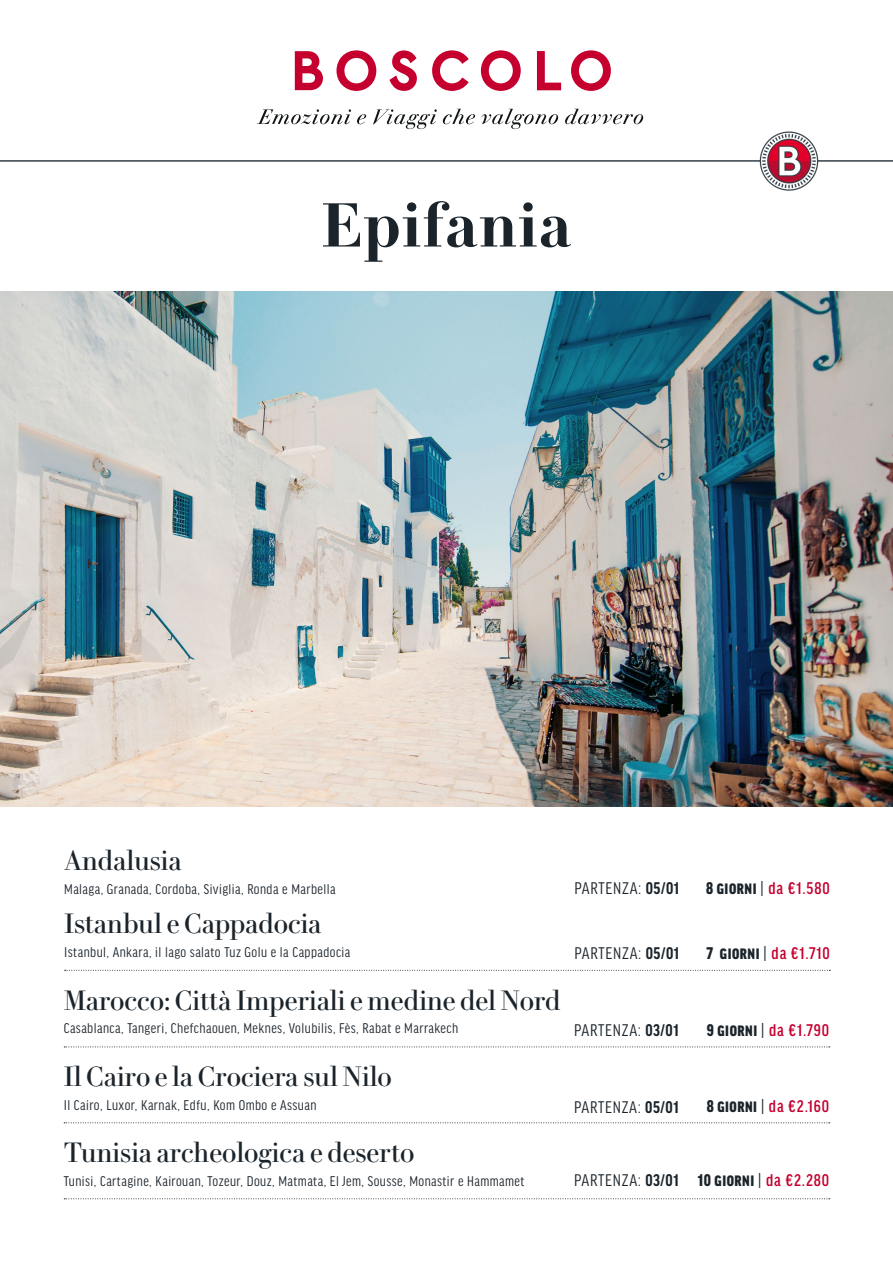
<style>
.page{position:relative;width:893px;height:1263px;background:#fff}
.page>*{position:absolute;margin:0;border:0;box-sizing:border-box;transform-origin:0 0}
.t1{font:600 60px "Le Jeune Deck";letter-spacing:.03em;color:#1b242b}
.t2{font:27px "Le Jeune Deck";color:#1b242b}
.t3{font:condensed 18px "Good Headline Pro";letter-spacing:.04em;color:#1b242b}
.t4{font:500 condensed 18px "Good Headline Pro";letter-spacing:.05em;color:#c5002e}
.t5{font:900 condensed 18px "Good Headline Pro";letter-spacing:.03em;color:#1b242b}
.t6{font:condensed 15px "Good Headline Pro";letter-spacing:.03em;color:#1b242b}
.s1{font-weight:700}
.s2{font-weight:900;color:#1b242b}
.s3{font-weight:400;color:#1b242b}
.s4{font-weight:400}
.s5{font-weight:500;color:#c5002e}
</style>
<div class="page">
<hr style="left:0;top:160px;width:893px;height:2px;background:#313e48">
<img style="left:757px;top:131px;width:64px;height:60px">
<svg style="left:295px;top:51px;width:28px;height:39px"></svg>
<svg style="left:336px;top:50px;width:40px;height:41px"></svg>
<svg style="left:389px;top:50px;width:28px;height:41px"></svg>
<svg style="left:481px;top:50px;width:40px;height:41px"></svg>
<svg style="left:537px;top:51px;width:24px;height:39px"></svg>
<svg style="left:571px;top:50px;width:40px;height:41px"></svg>
<svg style="left:432px;top:50px;width:37px;height:41px"></svg>
<svg style="left:257px;top:109px;width:94px;height:15px"></svg>
<svg style="left:357px;top:114px;width:9px;height:10px"></svg>
<svg style="left:373px;top:109px;width:64px;height:20px"></svg>
<svg style="left:443px;top:109px;width:32px;height:15px"></svg>
<svg style="left:481px;top:109px;width:77px;height:20px"></svg>
<svg style="left:565px;top:109px;width:78px;height:15px"></svg>
<img style="left:0;top:291px;width:893px;height:516px">
<svg style="left:65px;top:970px;width:765px;height:1px"></svg>
<svg style="left:64px;top:1046px;width:766px;height:1px"></svg>
<svg style="left:64px;top:1198px;width:766px;height:1px"></svg>
<svg style="left:64px;top:1122px;width:766px;height:1px"></svg>
<p class="t1" style="left:322px;top:181px;width:251px">Epifania</p>
<p class="t2" style="left:64px;top:840px;width:119px">Andalusia</p>
<p class="t6" style="left:64px;top:881px;width:273px">Malaga, Granada, Cordoba, Siviglia, Ronda e Marbella</p>
<p class="t3" style="left:575px;top:879px;width:106px">PARTENZA: <span class="s1">05/01</span></p>
<p class="t4" style="left:706px;top:880px;width:125px"><span class="s2">8 giorni</span> <span class="s3">|</span> da €1.580</p>
<p class="t2" style="left:64px;top:903px;width:259px">Istanbul e Cappadocia</p>
<p class="t6" style="left:64px;top:944px;width:288px">Istanbul, Ankara, il lago salato Tuz Golu e la Cappadocia</p>
<p class="t3" style="left:575px;top:944px;width:106px">PARTENZA: <span class="s1">05/01</span></p>
<p class="t4" style="left:707px;top:945px;width:125px"><span class="s2">7 giorni</span> <span class="s3">|</span> da €1.710</p>
<p class="t2" style="left:64px;top:980px;width:499px">Marocco: Città Imperiali e medine del Nord</p>
<p class="t6" style="left:64px;top:1021px;width:396px">Casablanca, Tangeri, Chefchaouen, Meknes, Volubilis, Fès, Rabat e Marrakech</p>
<p class="t3" style="left:574px;top:1021px;width:106px">PARTENZA: <span class="s1">03/01</span></p>
<p class="t4" style="left:707px;top:1021px;width:124px"><span class="s2">9 giorni</span> <span class="s3">|</span> da €1.790</p>
<p class="t2" style="left:64px;top:1057px;width:329px">Il Cairo e la Crociera sul Nilo</p>
<p class="t6" style="left:64px;top:1098px;width:254px">Il Cairo, Luxor, Karnak, Edfu, Kom Ombo e Assuan</p>
<p class="t3" style="left:574px;top:1098px;width:106px">PARTENZA: <span class="s1">05/01</span></p>
<p class="t4" style="left:707px;top:1098px;width:124px"><span class="s2">8 giorni</span> <span class="s3">|</span> da €2.160</p>
<p class="t2" style="left:64px;top:1133px;width:352px">Tunisia archeologica e deserto</p>
<p class="t6" style="left:64px;top:1173px;width:462px">Tunisi, Cartagine, Kairouan, Tozeur, Douz, Matmata, El Jem, Sousse, Monastir e Hammamet</p>
<p class="t3" style="left:574px;top:1171px;width:106px">PARTENZA: <span class="s1">03/01</span></p>
<p class="t5" style="left:698px;top:1171px;width:133px">10 giorni <span class="s4">|</span> <span class="s5">da €2.280</span></p>
</div>
